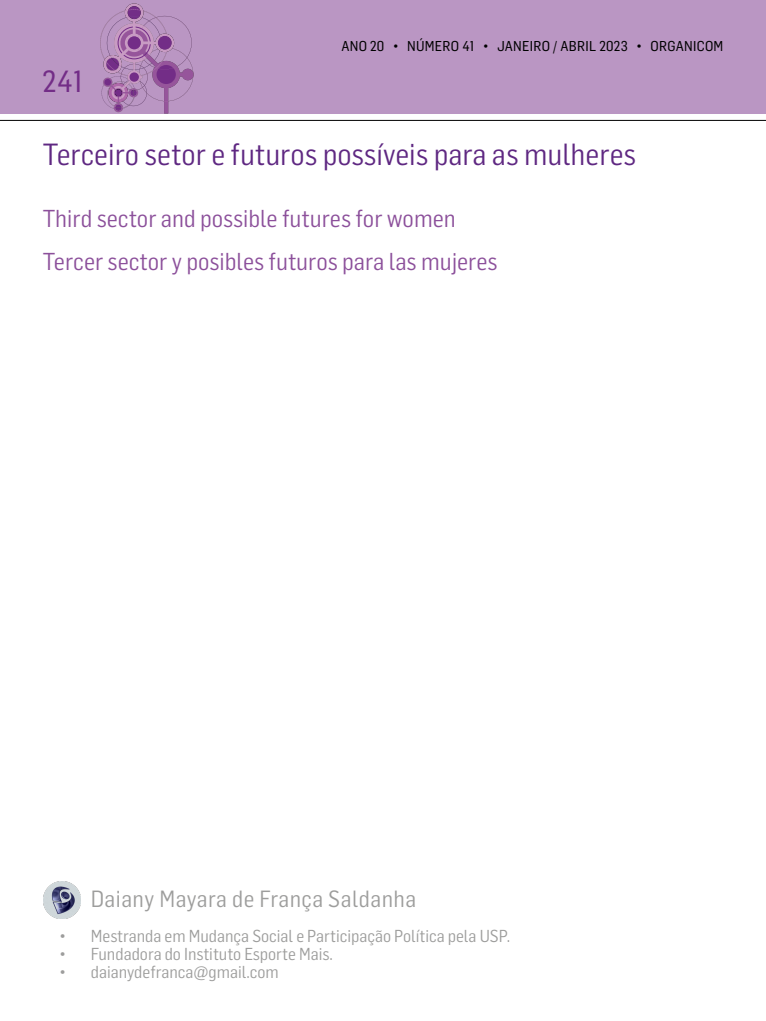
<style>
.page{position:relative;width:766px;height:1021px;background:#fff}
.page>*{position:absolute;margin:0;border:0;box-sizing:border-box;transform-origin:0 0}
.t1{font:30px "Flama Semicondensed";color:#5f2882}
.t2{font:30px "Flama Semicondensed Basic";color:#732d87}
.t3{font:24px/42.2px "Flama Semicondensed";color:#8c509b}
.t4{font:23px "Flama Semicondensed";letter-spacing:.02em;color:#9d9d9c}
.t5{font:17px "Flama Semicondensed";color:#9d9d9c}
.t6{font:14px "Flama Semicondensed Basic";letter-spacing:.02em;color:#000}
</style>
<div class="page">
<div style="left:0;top:0;width:765px;height:113px;background:#ba96c3"></div>
<svg style="left:100px;top:3px;width:93px;height:110px"></svg>
<div style="left:158px;top:36px;width:14px;height:14px;background:#732d87;border-radius:50%"></div>
<div style="left:104px;top:79px;width:7px;height:7px;background:#732d87;border-radius:3px"></div>
<div style="left:128px;top:36px;width:13px;height:13px;background:#732d87;border-radius:50%"></div>
<div style="left:115px;top:89px;width:7px;height:7px;background:#732d87;border-radius:3px"></div>
<div style="left:129px;top:72px;width:10px;height:10px;background:#732d87;border-radius:5px"></div>
<hr style="left:0;top:120px;width:765px;height:1px;background:#000">
<img style="left:43px;top:881px;width:37px;height:37px">
<h1 class="t2" style="left:43px;top:62px;width:42px">241</h1>
<p class="t6" style="left:341px;top:37px;width:383px">ANO 20 • NÚMERO 41 • JANEIRO / ABRIL 2023 • ORGANICOM</p>
<h1 class="t1" style="left:43px;top:135px;width:594px">Terceiro setor e futuros possíveis para as mulheres</h1>
<h2 class="t3" style="left:43px;top:197px;width:456px">Third sector and possible futures for women<br>Tercer sector y posibles futuros para las mujeres</h2>
<h3 class="t4" style="left:91px;top:884px;width:327px">Daiany Mayara de França Saldanha</h3>
<p class="t5" style="left:60px;top:925px;width:452px">• Mestranda em Mudança Social e Participação Política pela USP.</p>
<p class="t5" style="left:60px;top:943px;width:275px">• Fundadora do Instituto Esporte Mais.</p>
<p class="t5" style="left:60px;top:961px;width:221px">• daianydefranca@gmail.com</p>
</div>
